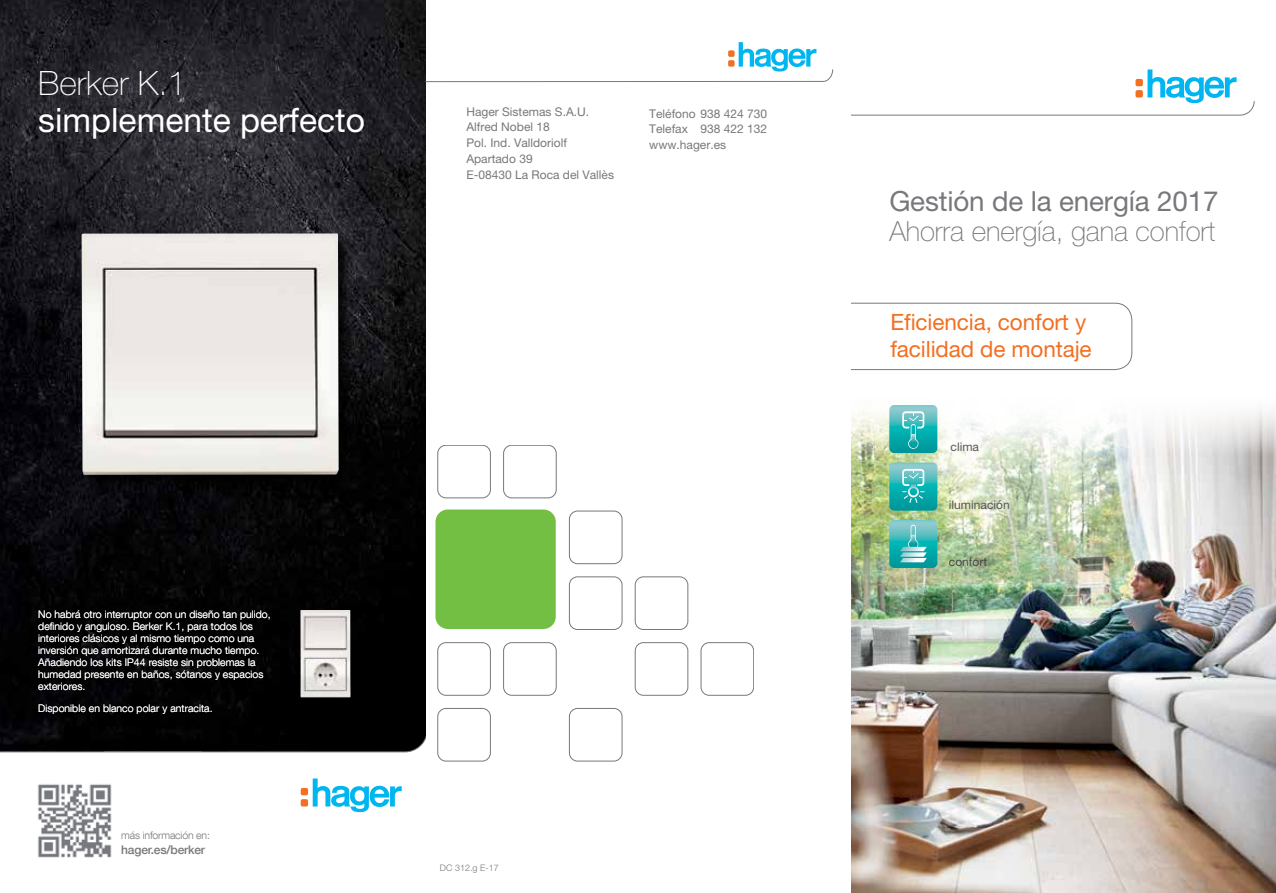
<style>
.page{position:relative;width:1276px;height:893px;background:#fff}
.page>*{position:absolute;margin:0;border:0;box-sizing:border-box;transform-origin:0 0}
.t1{font:33.6px "Helvetica Neue LT";color:#fff}
.t2{font:100 33.6px "Helvetica Neue LT";color:#fff}
.t3{font:100 27.75px "Helvetica Neue LT";color:#77787b}
.t4{font:27.75px "Helvetica Neue LT";letter-spacing:-.005em;color:#77787b}
.t5{font:22.5px/27px "Helvetica Neue LT";letter-spacing:-.005em;color:#f36f21}
.t6{font:12px/15.8px "Helvetica Neue LT";color:#77787b}
.t7{font:500 12px "Helvetica Neue LT Com";letter-spacing:-.015em;color:#77787b}
.t8{font:12px "Helvetica Neue LT";color:#545456}
.t9{font:12px "Helvetica Neue LT";color:#464547}
.t10{font:12px "Helvetica Neue LT";color:#58595b}
.t11{font:300 10.5px/12px "Helvetica Neue LT Com";letter-spacing:.005em;color:#fff}
.t12{font:300 10.5px "Helvetica Neue LT Com";letter-spacing:-.015em;color:#77787b}
.t13{font:300 9px "Helvetica Neue LT";color:#77787b}
</style>
<div class="page">
<img style="left:0;top:0;width:425px;height:715px">
<img style="left:851px;top:487px;width:425px;height:406px">
<svg style="left:437px;top:445px;width:317px;height:316px"></svg>
<svg style="left:424px;top:42px;width:409px;height:40px"></svg>
<div style="left:728px;top:50px;width:6px;height:7px;background:#f36f21;border-radius:2px"></div>
<div style="left:728px;top:60px;width:6px;height:7px;background:#f36f21;border-radius:2px"></div>
<div style="left:201px;top:715px;width:224px;height:38px;background:#000"></div>
<svg style="left:0;top:715px;width:201px;height:38px;background:#0a0a0b"></svg>
<svg style="left:300px;top:778px;width:102px;height:35px"></svg>
<svg style="left:851px;top:69px;width:404px;height:47px"></svg>
<img style="left:300px;top:610px;width:44px;height:70px">
<svg style="left:851px;top:308px;width:425px;height:179px"></svg>
<div style="left:825px;top:303px;width:307px;height:67px;border:1px solid #77787b;border-radius:17px"></div>
<svg style="left:889px;top:405px;width:48px;height:48px;background:#3fb8ba"></svg>
<svg style="left:889px;top:520px;width:48px;height:48px;background:#4ebcbd"></svg>
<svg style="left:889px;top:463px;width:48px;height:48px;background:#41b8b9"></svg>
<div style="left:811px;top:239px;width:39px;height:654px;background:#fff"></div>
<img style="left:37px;top:784px;width:75px;height:74px">
<div style="left:81px;top:232px;width:273px;height:259px;background:#000;opacity:.75"></div>
<img style="left:82px;top:233px;width:257px;height:242px">
<h1 class="t2" style="left:38px;top:64px;width:150px">Berker K.1</h1>
<h1 class="t1" style="left:38px;top:100px;width:328px">simplemente perfecto</h1>
<p class="t6" style="left:466px;top:103px;width:149px">Hager Sistemas S.A.U.<br>Alfred Nobel 18<br>Pol. Ind. Valldoriolf<br>Apartado 39<br>E-08430 La Roca del Vallès</p>
<p class="t6" style="left:649px;top:105px;width:119px;text-align:justify">Teléfono 938 424 730<br>Telefax 938 422 132 www.hager.es</p>
<p class="t11" style="left:38px;top:608px;width:234px">No habrá otro interruptor con un diseño tan pulido, definido y anguloso. Berker K.1, para todos los interiores clásicos y al mismo tiempo como una inversión que amortizará durante mucho tiempo.<br>Añadiendo los kits IP44 resiste sin problemas la humedad presente en baños, sótanos y espacios exteriores.</p>
<p class="t11" style="left:38px;top:702px;width:176px">Disponible en blanco polar y antracita.</p>
<p class="t12" style="left:121px;top:829px;width:90px">más información en:</p>
<p class="t7" style="left:121px;top:843px;width:85px">hager.es/berker</p>
<p class="t13" style="left:440px;top:862px;width:60px">DC 312.g E-17</p>
<h2 class="t4" style="left:889px;top:185px;width:331px">Gestión de la energía 2017</h2>
<h2 class="t3" style="left:889px;top:216px;width:328px">Ahorra energía, gana confort</h2>
<h3 class="t5" style="left:890px;top:308px;width:203px">Eficiencia, confort y facilidad de montaje</h3>
<p class="t10" style="left:950px;top:440px;width:30px">clima</p>
<p class="t8" style="left:949px;top:498px;width:62px">iluminación</p>
<p class="t9" style="left:949px;top:555px;width:40px">confort</p>
</div>
